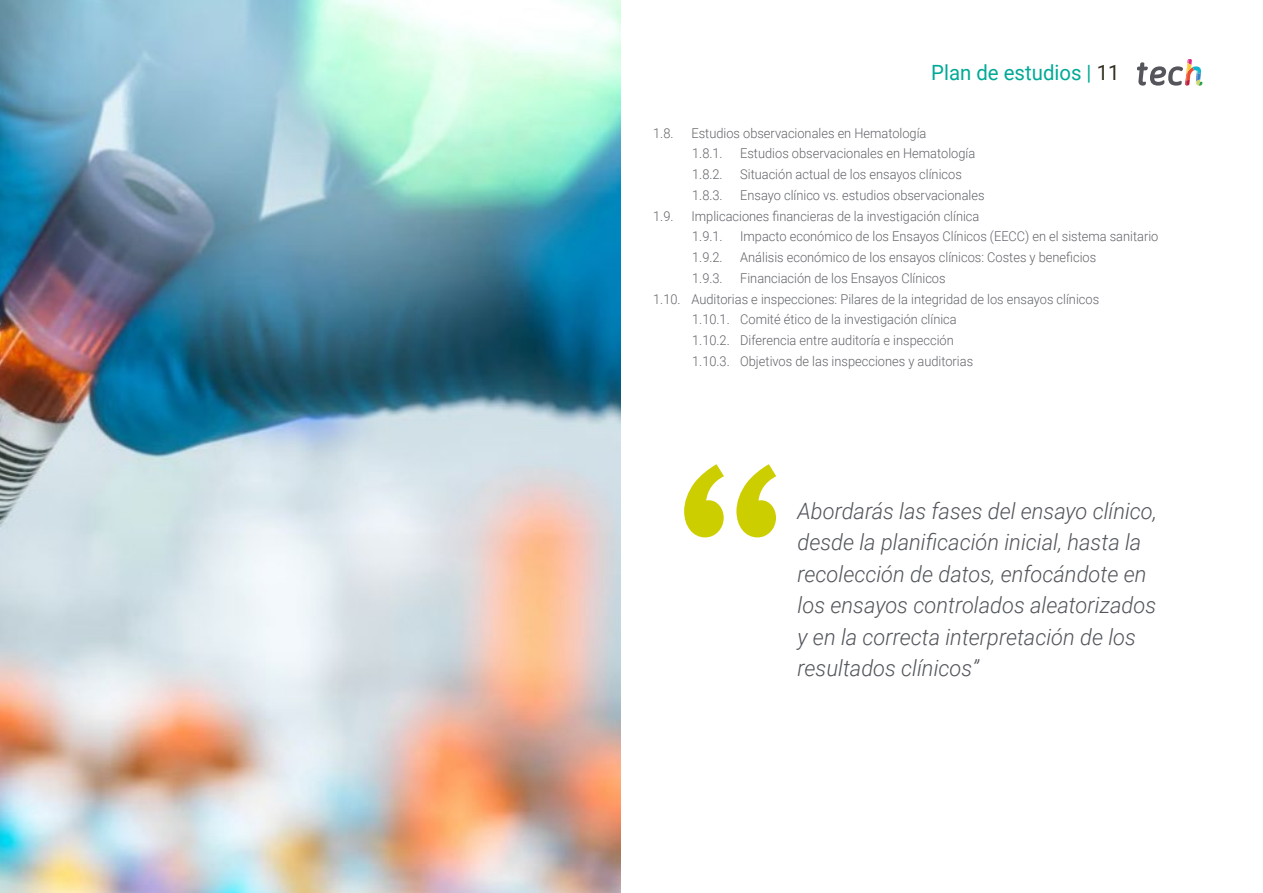
<style>
.page{position:relative;width:1263px;height:893px;background:#fff}
.page>*{position:absolute;margin:0;border:0;box-sizing:border-box;transform-origin:0 0}
.t1{font:italic 300 22.5px/31.5px "Roboto";color:#52555b}
.t2{font:21px "Roboto";color:#00a996}
.t3{font:300 13.5px/20.7px "Roboto";color:#61646a;scale:.95 1}
.s1{color:#312e20}
</style>
<div class="page">
<img style="left:0;top:0;width:621px;height:893px">
<svg style="left:684px;top:464px;width:92px;height:73px"></svg>
<svg style="left:1137px;top:59px;width:65px;height:27px"></svg>
<h2 class="t2" style="left:931px;top:57px;width:190px">Plan de estudios | <span class="s1">11</span></h2>
<p class="t3" style="left:653px;top:122px;width:23px">1.8.</p>
<p class="t3" style="left:691px;top:122px;width:249px">Estudios observacionales en Hematología<br>1.8.1.</p>
<p class="t3" style="left:740px;top:143px;width:249px">Estudios observacionales en Hematología</p>
<p class="t3" style="left:692px;top:164px;width:34px">1.8.2.</p>
<p class="t3" style="left:740px;top:164px;width:235px">Situación actual de los ensayos clínicos</p>
<p class="t3" style="left:692px;top:184px;width:34px">1.8.3.</p>
<p class="t3" style="left:740px;top:184px;width:259px">Ensayo clínico vs. estudios observacionales</p>
<p class="t3" style="left:653px;top:205px;width:23px">1.9.</p>
<p class="t3" style="left:691px;top:205px;width:305px">Implicaciones financieras de la investigación clínica<br>1.9.1.</p>
<p class="t3" style="left:740px;top:226px;width:442px">Impacto económico de los Ensayos Clínicos (EECC) en el sistema sanitario</p>
<p class="t3" style="left:692px;top:247px;width:34px">1.9.2.</p>
<p class="t3" style="left:740px;top:247px;width:376px">Análisis económico de los ensayos clínicos: Costes y beneficios</p>
<p class="t3" style="left:692px;top:267px;width:34px">1.9.3.</p>
<p class="t3" style="left:740px;top:267px;width:218px">Financiación de los Ensayos Clínicos</p>
<p class="t3" style="left:653px;top:288px;width:471px">1.10. Auditorias e inspecciones: Pilares de la integridad de los ensayos clínicos</p>
<p class="t3" style="left:692px;top:309px;width:280px">1.10.1. Comité ético de la investigación clínica</p>
<p class="t3" style="left:692px;top:330px;width:277px">1.10.2. Diferencia entre auditoría e inspección</p>
<p class="t3" style="left:692px;top:350px;width:297px">1.10.3. Objetivos de las inspecciones y auditorias</p>
<h1 class="t1" style="left:797px;top:494px;width:361px">Abordarás las fases del ensayo clínico, desde la planificación inicial, hasta la recolección de datos, enfocándote en los ensayos controlados aleatorizados y en la correcta interpretación de los resultados clínicos”</h1>
</div>
